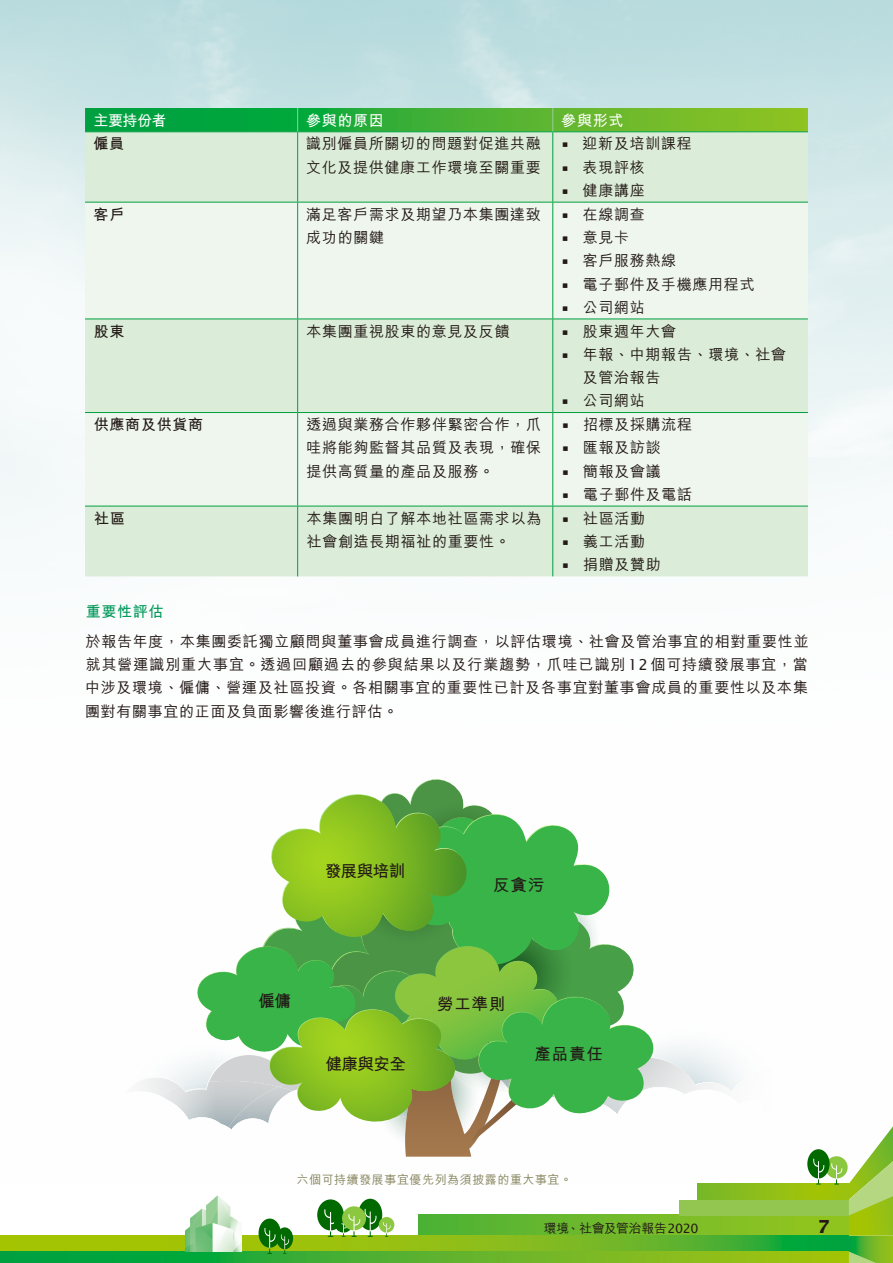
<style>
.page{position:relative;width:893px;height:1263px;background:#fff}
.page>*{position:absolute;margin:0;border:0;box-sizing:border-box;transform-origin:0 0}
.t1{font:700 18px "Lucida Sans Std";color:#231916}
.t2{font:700 16.5px "M Hei HK";letter-spacing:-.035em;color:#231916}
.t3{font:500 15px/23.2px "M Hei HK";letter-spacing:.045em;color:#231916}
.t4{font:700 15px "M Hei HK";letter-spacing:.045em;color:#231916}
.t5{font:700 15px "M Hei HK";letter-spacing:.045em;color:#fff}
.t6{font:700 15px "M Hei HK";letter-spacing:.045em;color:#009859}
.t7{font:500 12.75px "M Hei HK";letter-spacing:-.01em;color:#231916}
.t8{font:500 12px "M Hei HK";letter-spacing:.045em;color:#86845d}
.s1{font-family:"Lucida Sans Std";font-weight:400}
</style>
<div class="page">
<svg style="left:419px;top:1215px;width:388px;height:21px;background:#6fba2b"></svg>
<svg style="left:0;top:1236px;width:807px;height:15px;background:#7fbb19"></svg>
<svg style="left:0;top:1251px;width:807px;height:12px;background:#4cb12e"></svg>
<svg style="left:698px;top:1183px;width:109px;height:16px;background:#8bbd1b"></svg>
<div style="left:679px;top:1199px;width:170px;height:16px;background:#92c651"></div>
<svg style="left:807px;top:1126px;width:86px;height:137px"></svg>
<img style="left:185px;top:1195px;width:57px;height:56px">
<svg style="left:259px;top:1218px;width:34px;height:36px"></svg>
<svg style="left:317px;top:1199px;width:77px;height:38px"></svg>
<div style="left:85px;top:132px;width:723px;height:444px;background:#dbedd8"></div>
<svg style="left:85px;top:203px;width:723px;height:303px;background:#e7f2e5"></svg>
<hr style="left:297px;top:132px;width:1px;height:70px;background:#00a041">
<hr style="left:552px;top:132px;width:1px;height:70px;background:#00a041">
<hr style="left:85px;top:202px;width:213px;height:1px;background:#00a041">
<hr style="left:298px;top:202px;width:255px;height:1px;background:#00a041">
<hr style="left:297px;top:202px;width:1px;height:117px;background:#00a041">
<hr style="left:553px;top:202px;width:255px;height:1px;background:#00a041">
<hr style="left:552px;top:202px;width:1px;height:117px;background:#00a041">
<hr style="left:85px;top:319px;width:213px;height:1px;background:#00a041">
<hr style="left:298px;top:319px;width:255px;height:1px;background:#00a041">
<hr style="left:297px;top:319px;width:1px;height:93px;background:#00a041">
<hr style="left:553px;top:319px;width:255px;height:1px;background:#00a041">
<hr style="left:552px;top:319px;width:1px;height:93px;background:#00a041">
<hr style="left:85px;top:412px;width:213px;height:1px;background:#00a041">
<hr style="left:298px;top:412px;width:255px;height:1px;background:#00a041">
<hr style="left:297px;top:413px;width:1px;height:93px;background:#00a041">
<hr style="left:553px;top:412px;width:255px;height:1px;background:#00a041">
<hr style="left:552px;top:413px;width:1px;height:93px;background:#00a041">
<hr style="left:85px;top:506px;width:213px;height:1px;background:#00a041">
<hr style="left:298px;top:506px;width:255px;height:1px;background:#00a041">
<hr style="left:297px;top:506px;width:1px;height:70px;background:#00a041">
<hr style="left:553px;top:506px;width:255px;height:1px;background:#00a041">
<hr style="left:552px;top:506px;width:1px;height:70px;background:#00a041">
<svg style="left:85px;top:108px;width:723px;height:24px;background:#3db035"></svg>
<img style="left:658px;top:1058px;width:110px;height:29px">
<img style="left:153px;top:1073px;width:40px;height:1px">
<img style="left:158px;top:1081px;width:35px;height:10px">
<img style="left:126px;top:1091px;width:67px;height:29px">
<svg style="left:193px;top:779px;width:465px;height:378px"></svg>
<p class="t5" style="left:94px;top:109px;width:75px">主要持份者</p>
<p class="t5" style="left:306px;top:109px;width:79px">參與的原因</p>
<p class="t5" style="left:561px;top:109px;width:64px">參與形式</p>
<p class="t4" style="left:94px;top:133px;width:32px">僱員</p>
<p class="t3" style="left:306px;top:131px;width:236px">識別僱員所關切的問題對促進共融文化及提供健康工作環境至關重要</p>
<p class="t3" style="left:560px;top:131px;width:133px"><span class="s1">•</span> 迎新及培訓課程</p>
<p class="t3" style="left:560px;top:154px;width:86px"><span class="s1">•</span> 表現評核</p>
<p class="t3" style="left:560px;top:178px;width:86px"><span class="s1">•</span> 健康講座</p>
<p class="t4" style="left:94px;top:203px;width:32px">客戶</p>
<p class="t3" style="left:306px;top:201px;width:236px">滿足客戶需求及期望乃本集團達致成功的關鍵</p>
<p class="t3" style="left:560px;top:201px;width:86px"><span class="s1">•</span> 在線調查</p>
<p class="t3" style="left:560px;top:225px;width:70px"><span class="s1">•</span> 意見卡</p>
<p class="t3" style="left:560px;top:248px;width:117px"><span class="s1">•</span> 客戶服務熱線</p>
<p class="t3" style="left:560px;top:271px;width:196px"><span class="s1">•</span> 電子郵件及手機應用程式</p>
<p class="t3" style="left:560px;top:294px;width:86px"><span class="s1">•</span> 公司網站</p>
<p class="t4" style="left:94px;top:320px;width:32px">股東</p>
<p class="t3" style="left:306px;top:318px;width:205px">本集團重視股東的意見及反饋</p>
<p class="t3" style="left:561px;top:318px;width:117px"><span class="s1">•</span> 股東週年大會</p>
<p class="t3" style="left:583px;top:341px;width:205px;text-indent:-22px"><span class="s1">•</span> 年報、中期報告、環境、社會及管治報告</p>
<p class="t3" style="left:561px;top:388px;width:86px"><span class="s1">•</span> 公司網站</p>
<p class="t4" style="left:94px;top:414px;width:111px">供應商及供貨商</p>
<p class="t3" style="left:306px;top:412px;width:236px;text-align:justify">透過與業務合作夥伴緊密合作，爪哇將能夠監督其品質及表現，確保提供高質量的產品及服務。</p>
<p class="t3" style="left:561px;top:412px;width:133px"><span class="s1">•</span> 招標及採購流程</p>
<p class="t3" style="left:561px;top:435px;width:102px"><span class="s1">•</span> 匯報及訪談</p>
<p class="t3" style="left:561px;top:458px;width:102px"><span class="s1">•</span> 簡報及會議</p>
<p class="t3" style="left:561px;top:481px;width:133px"><span class="s1">•</span> 電子郵件及電話</p>
<p class="t4" style="left:94px;top:507px;width:32px">社區</p>
<p class="t3" style="left:307px;top:505px;width:236px">本集團明白了解本地社區需求以為社會創造長期福祉的重要性。</p>
<p class="t3" style="left:561px;top:505px;width:86px"><span class="s1">•</span> 社區活動</p>
<p class="t3" style="left:561px;top:528px;width:86px"><span class="s1">•</span> 義工活動</p>
<p class="t3" style="left:561px;top:552px;width:102px"><span class="s1">•</span> 捐贈及贊助</p>
<p class="t6" style="left:86px;top:601px;width:79px">重要性評估</p>
<p class="t3" style="left:85px;top:628px;width:725px;text-align:justify">於報告年度，本集團委託獨立顧問與董事會成員進行調查，以評估環境、社會及管治事宜的相對重要性並就其營運識別重大事宜。透過回顧過去的參與結果以及行業趨勢，爪哇已識別<span class="s1">12</span> 個可持續發展事宜，當中涉及環境、僱傭、營運及社區投資。各相關事宜的重要性已計及各事宜對董事會成員的重要性以及本集團對有關事宜的正面及負面影響後進行評估。</p>
<p class="t2" style="left:325px;top:859px;width:82px">發展與培訓</p>
<p class="t2" style="left:493px;top:873px;width:53px">反貪污</p>
<p class="t2" style="left:258px;top:989px;width:34px">僱傭</p>
<p class="t2" style="left:325px;top:1052px;width:82px">健康與安全</p>
<p class="t2" style="left:437px;top:992px;width:70px">勞工準則</p>
<p class="t2" style="left:534px;top:1042px;width:70px">產品責任</p>
<p class="t8" style="left:297px;top:1171px;width:277px">六個可持續發展事宜優先列為須披露的重大事宜。</p>
<p class="t7" style="left:544px;top:1219px;width:156px">環境、社會及管治報告<span class="s1">2020</span></p>
<p class="t1" style="left:817px;top:1216px;width:14px">7</p>
</div>
